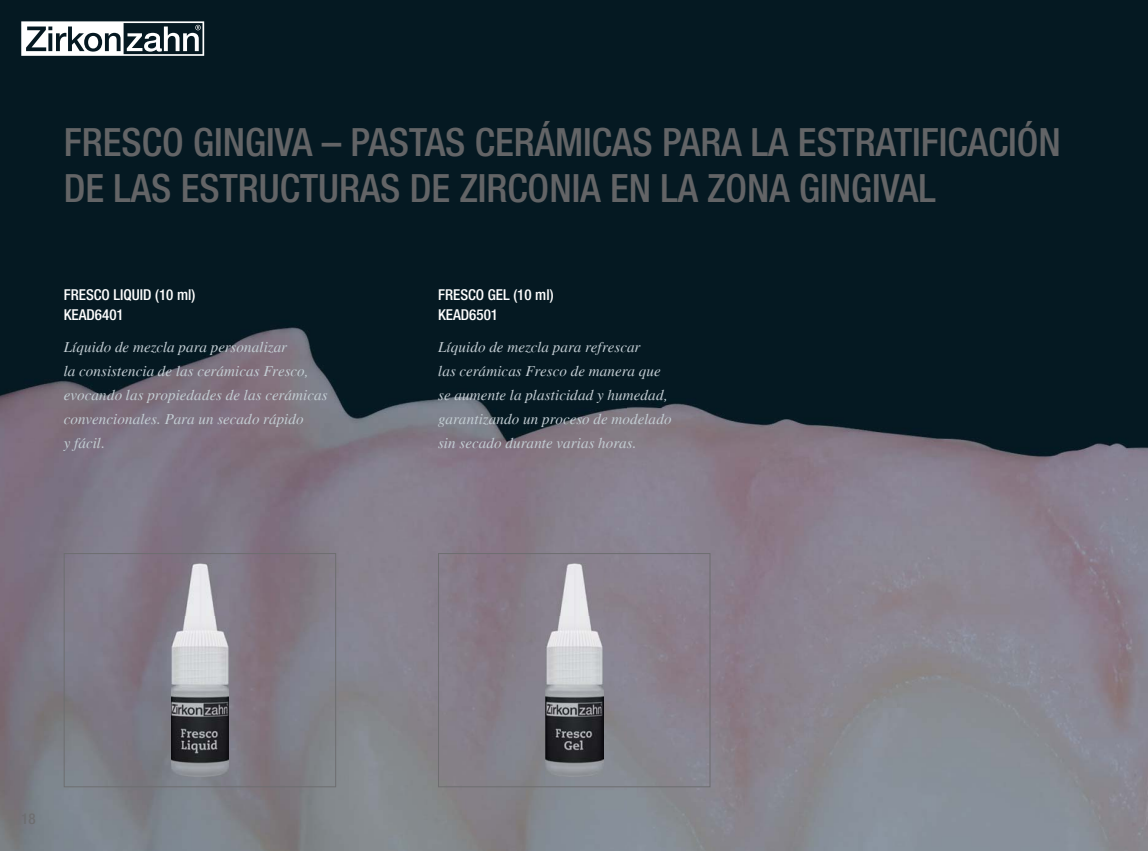
<style>
.page{position:relative;width:1148px;height:851px;background:#fff}
.page>*{position:absolute;margin:0;border:0;box-sizing:border-box;transform-origin:0 0}
.t1{font:500 condensed 39px/46.8px "Helvetica Neue LT Std";color:#636466}
.t2{font:italic 15px/24px "Times";letter-spacing:.005em;color:#c4ced4}
.t3{font:500 condensed 15px/19.5px "Helvetica Neue LT Std";color:#fff}
.t4{font:500 condensed 15px "Helvetica Neue LT Std";color:#6d6e70}
</style>
<div class="page">
<img style="left:0;top:0;width:1148px;height:850px">
<svg style="left:63px;top:552px;width:647px;height:235px;background:#85818a"></svg>
<svg style="left:21px;top:21px;width:183px;height:35px"></svg>
<div style="left:88px;top:36px;width:10px;height:12px;background:#fff;border-radius:50%"></div>
<h1 class="t1" style="left:64px;top:119px;width:998px">FRESCO GINGIVA – PASTAS CERÁMICAS PARA LA ESTRATIFICACIÓN<br>DE LAS ESTRUCTURAS DE ZIRCONIA EN LA ZONA GINGIVAL</h1>
<p class="t3" style="left:64px;top:285px;width:133px">FRESCO LIQUID (10 ml)<br>KEAD6401</p>
<p class="t2" style="left:64px;top:335px;width:265px">Líquido de mezcla para personalizar<br>la consistencia de las cerámicas Fresco, evocando las propiedades de las cerámicas convencionales. Para un secado rápido<br>y fácil.</p>
<p class="t3" style="left:438px;top:285px;width:117px">FRESCO GEL (10 ml)<br>KEAD6501</p>
<p class="t2" style="left:438px;top:335px;width:235px">Líquido de mezcla para refrescar<br>las cerámicas Fresco de manera que se aumente la plasticidad y humedad, garantizando un proceso de modelado sin secado durante varias horas.</p>
<p class="t4" style="left:21px;top:810px;width:16px">18</p>
</div>
